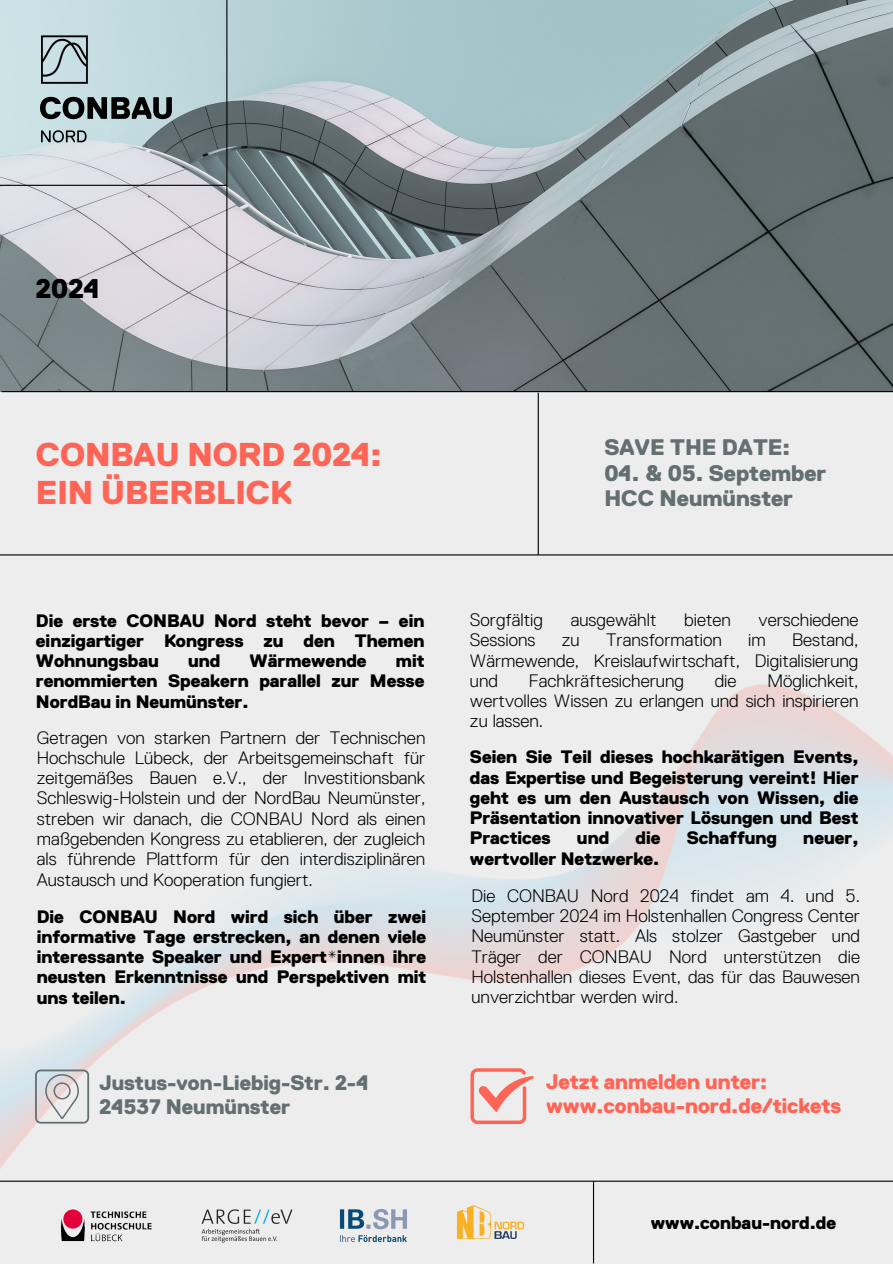
<style>
.page{position:relative;width:893px;height:1264px;background:#fff}
.page>*{position:absolute;margin:0;border:0;box-sizing:border-box;transform-origin:0 0}
.t1{font:800 33px "Replica LL";color:#ff6556}
.t2{font:800 27px "Replica LL";color:#000}
.t3{font:800 22.5px "Replica LL";color:#646f71}
.t4{font:800 21px "Replica LL";color:#ff6556}
.t5{font:800 21px/23.7px "Replica LL";color:#646f71}
.t6{font:300 18px/20.2px "Replica Pro";color:#000;text-align:justify}
.t7{font:800 18px/20.2px "Replica LL";color:#000;text-align:justify}
</style>
<div class="page">
<div style="left:0;top:0;width:892px;height:1263px;background:#ededed"></div>
<img style="left:0;top:0;width:892px;height:391px">
<hr style="left:0;top:185px;width:227px;height:1px;background:#000">
<hr style="left:2px;top:391px;width:890px;height:1px;background:#000">
<img style="left:0;top:555px;width:892px;height:708px">
<hr style="left:0;top:554px;width:892px;height:1px;background:#000">
<img style="left:177px;top:1198px;width:141px;height:55px">
<svg style="left:457px;top:1205px;width:67px;height:33px"></svg>
<hr style="left:0;top:1180px;width:892px;height:1px;background:#000">
<hr style="left:226px;top:0;width:1px;height:391px;background:#000">
<hr style="left:593px;top:1181px;width:1px;height:82px;background:#000">
<hr style="left:537px;top:392px;width:2px;height:163px;background:#000">
<svg style="left:40px;top:97px;width:132px;height:22px;background:#545e60"></svg>
<svg style="left:41px;top:130px;width:46px;height:12px"></svg>
<img style="left:57px;top:1199px;width:99px;height:52px">
<img style="left:339px;top:1208px;width:68px;height:34px">
<svg style="left:470px;top:1068px;width:64px;height:55px"></svg>
<svg style="left:35px;top:1069px;width:54px;height:54px"></svg>
<img style="left:41px;top:36px;width:48px;height:47px">
<p class="t2" style="left:36px;top:272px;width:65px">2024</p>
<p class="t1" style="left:36px;top:434px;width:347px">CONBAU NORD 2024:</p>
<p class="t1" style="left:36px;top:472px;width:257px">EIN ÜBERBLICK</p>
<p class="t7" style="left:36px;top:610px;width:390px">Die erste CONBAU Nord steht bevor – ein einzigartiger Kongress zu den Themen Wohnungsbau</p>
<p class="t7" style="left:36px;top:650px;width:390px;text-indent:360px">mit renommierten Speakern parallel zur Messe NordBau in Neumünster.</p>
<p class="t7" style="left:188px;top:650px;width:34px">und</p>
<p class="t7" style="left:249px;top:650px;width:119px">Wärmewende</p>
<p class="t6" style="left:37px;top:727px;width:390px">Getragen von starken Partnern der Technischen Hochschule Lübeck, der Arbeitsgemeinschaft für zeitgemäßes Bauen e.V., der Investitionsbank Schleswig-Holstein und der NordBau Neumünster, streben wir danach, die CONBAU Nord als einen maßgebenden Kongress zu etablieren, der zugleich als führende Plattform für den interdisziplinären Austausch und Kooperation fungiert.</p>
<p class="t7" style="left:37px;top:906px;width:391px">Die CONBAU Nord wird sich über zwei informative Tage erstrecken, an denen viele interessante Speaker und Expert*innen ihre neusten Erkenntnisse und Perspektiven mit uns teilen.</p>
<p class="t5" style="left:99px;top:1070px;width:271px">Justus-von-Liebig-Str. 2-4<br>24537 Neumünster</p>
<p class="t3" style="left:604px;top:433px;width:187px">SAVE THE DATE:</p>
<p class="t3" style="left:604px;top:459px;width:223px">04. &amp; 05. September</p>
<p class="t3" style="left:604px;top:485px;width:190px">HCC Neumünster</p>
<p class="t6" style="left:470px;top:610px;width:75px">Sorgfältig</p>
<p class="t6" style="left:570px;top:610px;width:87px">ausgewählt</p>
<p class="t6" style="left:684px;top:610px;width:48px">bieten</p>
<p class="t6" style="left:758px;top:610px;width:101px">verschiedene</p>
<p class="t6" style="left:470px;top:630px;width:67px">Sessions</p>
<p class="t6" style="left:561px;top:630px;width:19px">zu</p>
<p class="t6" style="left:606px;top:630px;width:117px">Transformation</p>
<p class="t6" style="left:748px;top:630px;width:19px">im</p>
<p class="t6" style="left:470px;top:630px;width:390px;text-indent:322px">Bestand, Wärmewende, Kreislaufwirtschaft, Digitalisierung und</p>
<p class="t6" style="left:470px;top:670px;width:390px;text-indent:297px">Möglichkeit, wertvolles Wissen zu erlangen und sich inspirieren zu lassen.</p>
<p class="t6" style="left:529px;top:670px;width:156px">Fachkräftesicherung</p>
<p class="t6" style="left:714px;top:670px;width:23px">die</p>
<p class="t7" style="left:470px;top:746px;width:390px">Seien Sie Teil dieses hochkarätigen Events, das Expertise und Begeisterung vereint! Hier geht es um den Austausch von Wissen, die Präsentation innovativer Lösungen und Best Practices</p>
<p class="t7" style="left:577px;top:827px;width:34px">und</p>
<p class="t7" style="left:635px;top:827px;width:26px">die</p>
<p class="t7" style="left:686px;top:827px;width:92px">Schaffung</p>
<p class="t7" style="left:803px;top:827px;width:57px">neuer,</p>
<p class="t7" style="left:470px;top:848px;width:191px">wertvoller Netzwerke.</p>
<p class="t6" style="left:471px;top:885px;width:390px">Die CONBAU Nord 2024 findet am 4. und 5.<br>September 2024 im Holstenhallen Congress Center Neumünster statt. Als stolzer Gastgeber und Träger der CONBAU Nord unterstützen die Holstenhallen dieses Event, das für das Bauwesen unverzichtbar werden wird.</p>
<p class="t4" style="left:546px;top:1069px;width:223px">Jetzt anmelden unter:</p>
<p class="t4" style="left:546px;top:1092px;width:296px">www.conbau-nord.de/tickets</p>
<p class="t7" style="left:650px;top:1212px;width:187px">www.conbau-nord.de</p>
</div>
